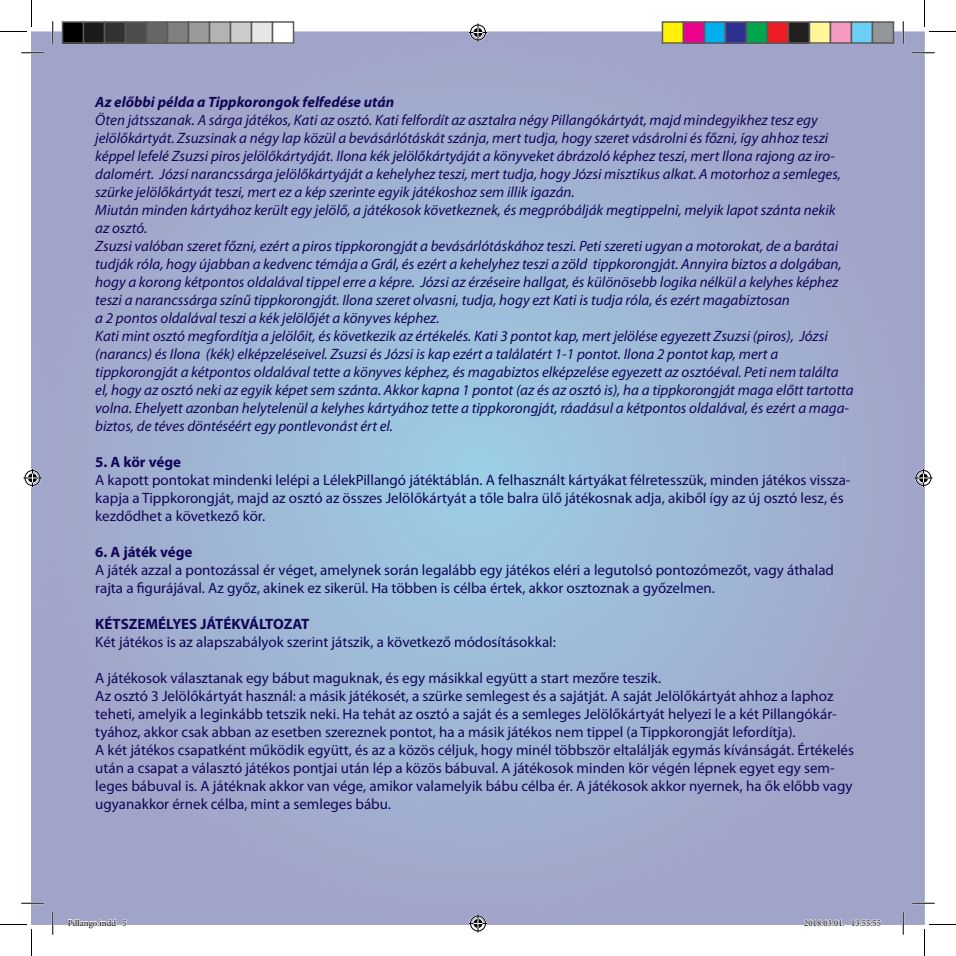
<style>
.page{position:relative;width:956px;height:956px;background:#fff}
.page>*{position:absolute;margin:0;border:0;box-sizing:border-box;transform-origin:0 0}
.t1{font:italic 15px/18px "Myriad Pro";color:#110658}
.t2{font:15px/18px "Myriad Pro";color:#110658}
.t3{font:700 15px "Myriad Pro";color:#110658}
.t4{font:italic 700 15px "Myriad Pro";color:#110658}
.t5{font:9px "Minion Pro";color:#000}
</style>
<div class="page">
<svg style="left:21px;top:53px;width:23px;height:1px"></svg>
<svg style="left:912px;top:53px;width:23px;height:1px"></svg>
<svg style="left:21px;top:903px;width:23px;height:1px"></svg>
<svg style="left:912px;top:903px;width:23px;height:1px"></svg>
<svg style="left:53px;top:21px;width:1px;height:23px"></svg>
<svg style="left:53px;top:912px;width:1px;height:23px"></svg>
<svg style="left:903px;top:21px;width:1px;height:23px"></svg>
<svg style="left:903px;top:912px;width:1px;height:23px"></svg>
<svg style="left:0;top:0;width:32px;height:32px"></svg>
<svg style="left:0;top:924px;width:32px;height:32px"></svg>
<svg style="left:924px;top:0;width:32px;height:32px"></svg>
<svg style="left:924px;top:924px;width:32px;height:32px"></svg>
<svg style="left:469px;top:24px;width:18px;height:18px"></svg>
<svg style="left:469px;top:914px;width:18px;height:18px"></svg>
<svg style="left:24px;top:469px;width:18px;height:18px"></svg>
<svg style="left:914px;top:469px;width:18px;height:18px"></svg>
<div style="left:63px;top:22px;width:21px;height:21px;background:#000"></div>
<div style="left:62px;top:21px;width:22px;height:23px;border:2px solid #595959"></div>
<div style="left:84px;top:22px;width:21px;height:21px;background:#1a1a1a"></div>
<div style="left:83px;top:21px;width:22px;height:23px;border:2px solid #595959"></div>
<div style="left:105px;top:22px;width:21px;height:21px;background:#333"></div>
<div style="left:104px;top:21px;width:22px;height:23px;border:2px solid #595959"></div>
<div style="left:126px;top:22px;width:21px;height:21px;background:#4d4d4d"></div>
<div style="left:125px;top:21px;width:22px;height:23px;border:2px solid #595959"></div>
<div style="left:147px;top:22px;width:21px;height:21px;background:#666"></div>
<div style="left:146px;top:21px;width:22px;height:23px;border:2px solid #595959"></div>
<div style="left:168px;top:22px;width:21px;height:21px;background:#808080"></div>
<div style="left:167px;top:21px;width:22px;height:23px;border:2px solid #595959"></div>
<div style="left:189px;top:22px;width:21px;height:21px;background:#999"></div>
<div style="left:188px;top:21px;width:22px;height:23px;border:2px solid #595959"></div>
<div style="left:210px;top:22px;width:21px;height:21px;background:#b3b3b3"></div>
<div style="left:209px;top:21px;width:22px;height:23px;border:2px solid #595959"></div>
<div style="left:231px;top:22px;width:21px;height:21px;background:#ccc"></div>
<div style="left:230px;top:21px;width:22px;height:23px;border:2px solid #595959"></div>
<div style="left:252px;top:22px;width:21px;height:21px;background:#e6e6e6"></div>
<div style="left:251px;top:21px;width:22px;height:23px;border:2px solid #595959"></div>
<div style="left:272px;top:21px;width:22px;height:23px;border:2px solid #595959"></div>
<div style="left:662px;top:22px;width:21px;height:21px;background:#fff101"></div>
<div style="left:662px;top:21px;width:22px;height:23px;border:2px solid #595959"></div>
<div style="left:683px;top:22px;width:21px;height:21px;background:#ed028c"></div>
<div style="left:683px;top:21px;width:22px;height:23px;border:2px solid #595959"></div>
<div style="left:704px;top:22px;width:21px;height:21px;background:#00aeef"></div>
<div style="left:704px;top:21px;width:22px;height:23px;border:2px solid #595959"></div>
<div style="left:725px;top:22px;width:21px;height:21px;background:#2e3092"></div>
<div style="left:725px;top:21px;width:22px;height:23px;border:2px solid #595959"></div>
<div style="left:746px;top:22px;width:21px;height:21px;background:#00a54f"></div>
<div style="left:746px;top:21px;width:22px;height:23px;border:2px solid #595959"></div>
<div style="left:767px;top:22px;width:21px;height:21px;background:#ee1d23"></div>
<div style="left:767px;top:21px;width:22px;height:23px;border:2px solid #595959"></div>
<div style="left:788px;top:22px;width:21px;height:21px;background:#231f20"></div>
<div style="left:788px;top:21px;width:22px;height:23px;border:2px solid #595959"></div>
<div style="left:809px;top:22px;width:21px;height:21px;background:#fff79a"></div>
<div style="left:809px;top:21px;width:22px;height:23px;border:2px solid #595959"></div>
<div style="left:830px;top:22px;width:21px;height:21px;background:#f499c2"></div>
<div style="left:830px;top:21px;width:22px;height:23px;border:2px solid #595959"></div>
<div style="left:851px;top:22px;width:21px;height:21px;background:#6bcff6"></div>
<div style="left:851px;top:21px;width:22px;height:23px;border:2px solid #595959"></div>
<div style="left:872px;top:22px;width:21px;height:21px;background:#939598"></div>
<div style="left:872px;top:21px;width:22px;height:23px;border:2px solid #595959"></div>
<svg style="left:68px;top:918px;width:59px;height:7px"></svg>
<svg style="left:804px;top:919px;width:41px;height:6px"></svg>
<svg style="left:851px;top:919px;width:30px;height:6px"></svg>
<p class="t4" style="left:95px;top:92px;width:301px">Az előbbi példa a Tippkorongok felfedése után</p>
<p class="t1" style="left:95px;top:110px;width:760px">Öten játsszanak. A sárga játékos, Kati az osztó. Kati felfordít az asztalra négy Pillangókártyát, majd mindegyikhez tesz egy jelölőkártyát. Zsuzsinak a négy lap közül a bevásárlótáskát szánja, mert tudja, hogy szeret vásárolni és főzni, így ahhoz teszi képpel lefelé Zsuzsi piros jelölőkártyáját. Ilona kék jelölőkártyáját a könyveket ábrázoló képhez teszi, mert Ilona rajong az iro&shy;dalomért. Józsi narancssárga jelölőkártyáját a kehelyhez teszi, mert tudja, hogy Józsi misztikus alkat. A motorhoz a semleges, szürke jelölőkártyát teszi, mert ez a kép szerinte egyik játékoshoz sem illik igazán.<br>Miután minden kártyához került egy jelölő, a játékosok következnek, és megpróbálják megtippelni, melyik lapot szánta nekik<br>az osztó.<br>Zsuzsi valóban szeret főzni, ezért a piros tippkorongját a bevásárlótáskához teszi. Peti szereti ugyan a motorokat, de a barátai tudják róla, hogy újabban a kedvenc témája a Grál, és ezért a kehelyhez teszi a zöld tippkorongját. Annyira biztos a dolgában, hogy a korong kétpontos oldalával tippel erre a képre. Józsi az érzéseire hallgat, és különösebb logika nélkül a kelyhes képhez teszi a narancssárga színű tippkorongját. Ilona szeret olvasni, tudja, hogy ezt Kati is tudja róla, és ezért magabiztosan<br>a 2 pontos oldalával teszi a kék jelölőjét a könyves képhez.<br>Kati mint osztó megfordítja a jelölőit, és következik az értékelés. Kati 3 pontot kap, mert jelölése egyezett Zsuzsi (piros), Józsi (narancs) és Ilona (kék) elképzeléseivel. Zsuzsi és Józsi is kap ezért a találatért 1-1 pontot. Ilona 2 pontot kap, mert a tippkorongját a kétpontos oldalával tette a könyves képhez, és magabiztos elképzelése egyezett az osztóéval. Peti nem találta el, hogy az osztó neki az egyik képet sem szánta. Akkor kapna 1 pontot (az és az osztó is), ha a tippkorongját maga előtt tartotta volna. Ehelyett azonban helytelenül a kelyhes kártyához tette a tippkorongját, ráadásul a kétpontos oldalával, és ezért a maga&shy;biztos, de téves döntéséért egy pontlevonást ért el.</p>
<p class="t3" style="left:95px;top:452px;width:87px">5. A kör vége</p>
<p class="t2" style="left:95px;top:470px;width:757px">A kapott pontokat mindenki lelépi a LélekPillangó játéktáblán. A felhasznált kártyákat félretesszük, minden játékos vissza&shy;kapja a Tippkorongját, majd az osztó az összes Jelölőkártyát a tőle balra ülő játékosnak adja, akiből így az új osztó lesz, és kezdődhet a következő kör.</p>
<p class="t3" style="left:95px;top:542px;width:99px">6. A játék vége</p>
<p class="t2" style="left:95px;top:560px;width:740px">A játék azzal a pontozással ér véget, amelynek során legalább egy játékos eléri a legutolsó pontozómezőt, vagy áthalad rajta a figurájával. Az győz, akinek ez sikerül. Ha többen is célba értek, akkor osztoznak a győzelmen.</p>
<p class="t3" style="left:95px;top:614px;width:216px">KÉTSZEMÉLYES JÁTÉKVÁLTOZAT</p>
<p class="t2" style="left:95px;top:632px;width:462px">Két játékos is az alapszabályok szerint játszik, a következő módosításokkal:</p>
<p class="t2" style="left:95px;top:668px;width:760px">A játékosok választanak egy bábut maguknak, és egy másikkal együtt a start mezőre teszik.<br>Az osztó 3 Jelölőkártyát használ: a másik játékosét, a szürke semlegest és a sajátját. A saját Jelölőkártyát ahhoz a laphoz teheti, amelyik a leginkább tetszik neki. Ha tehát az osztó a saját és a semleges Jelölőkártyát helyezi le a két Pillangókár&shy;tyához, akkor csak abban az esetben szereznek pontot, ha a másik játékos nem tippel (a Tippkorongját lefordítja).<br>A két játékos csapatként működik együtt, és az a közös céljuk, hogy minél többször eltalálják egymás kívánságát. Értékelés után a csapat a választó játékos pontjai után lép a közös bábuval. A játékosok minden kör végén lépnek egyet egy sem&shy;leges bábuval is. A játéknak akkor van vége, amikor valamelyik bábu célba ér. A játékosok akkor nyernek, ha ők előbb vagy ugyanakkor érnek célba, mint a semleges bábu.</p>
<p class="t5" style="left:68px;top:917px;width:61px">Pillango.indd 5</p>
<p class="t5" style="left:804px;top:917px;width:78px">2018.03.01. 13:55:55</p>
</div>
